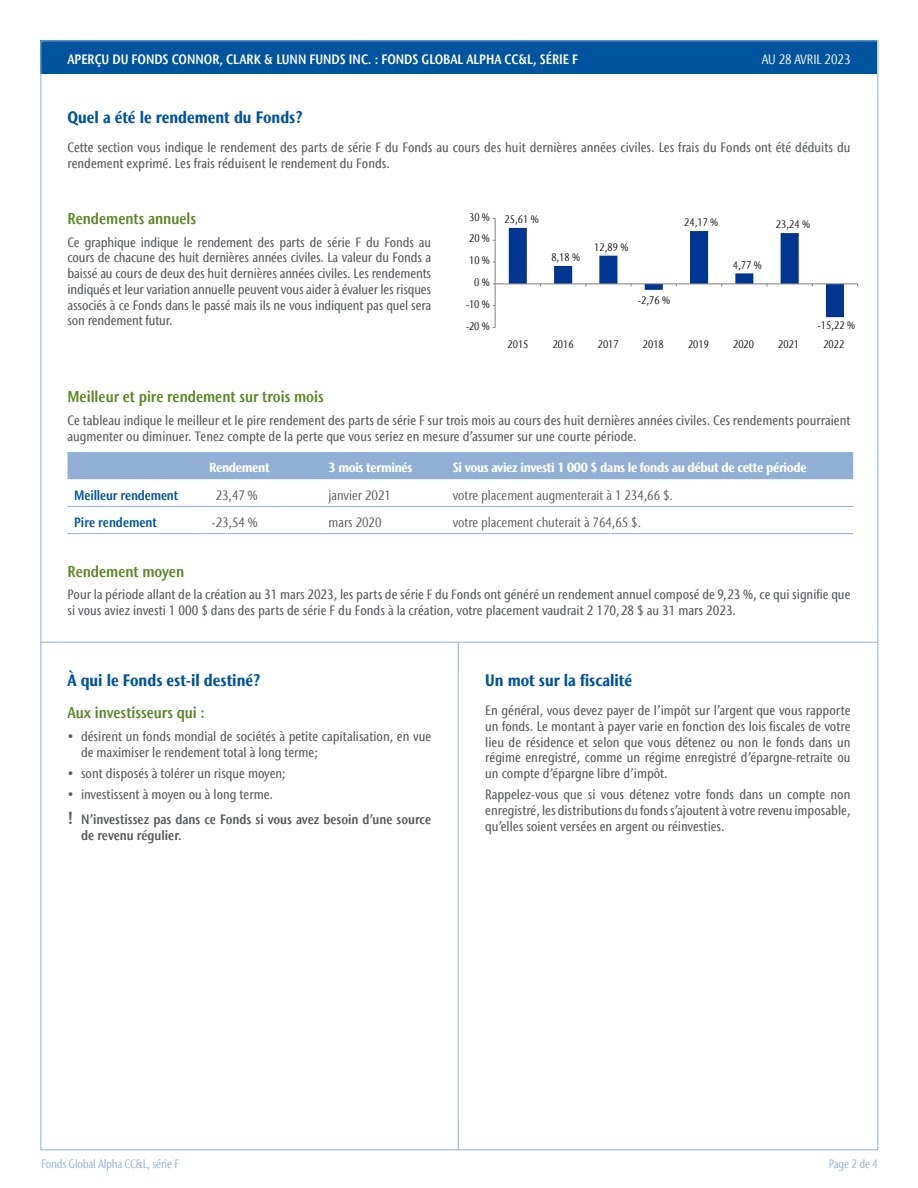
<style>
.page{position:relative;width:918px;height:1188px;background:#fff}
.page>*{position:absolute;margin:0;border:0;box-sizing:border-box;transform-origin:0 0}
.t1{font:700 condensed 16.5px "Stone Sans IIITC Com";color:#00549e}
.t2{font:600 condensed 15.75px "Stone Sans IIITC Com";color:#5c8727}
.t3{font:500 condensed 13.5px/15.8px "Stone Sans IIITC Com";color:#58595b}
.t4{font:600 condensed 13.5px/25.2px "Stone Sans IIITC Com";color:#58595b}
.t5{font:condensed 13.5px "Stone Sans IIITC Com";color:#58595b}
.t6{font:600 condensed 13.5px "Stone Sans IIITC Com";color:#fff}
.t7{font:600 condensed 13.5px "Stone Sans IIITC Com";letter-spacing:-.01em;color:#00549e}
.t8{font:condensed 13.5px "Stone Sans IIITC Com";color:#fff}
.t9{font:700 condensed 13.2px "Stone Sans IIITC Com";letter-spacing:-.025em;color:#fff}
.t10{font:condensed 12px "Stone Sans IIITC Com";letter-spacing:-.02em;color:#91b0d5}
.t11{font:condensed 10.95px "Stone Sans IIITC Com";letter-spacing:.005em;color:#1a1a1a}
.s1{font-weight:500}
.s2{font-weight:700;font-size:16.5px}
</style>
<div class="page">
<div style="left:40px;top:40px;width:838px;height:34px;background:#00549e"></div>
<hr style="left:40px;top:642px;width:418px;height:1px;background:#91b0d5">
<hr style="left:458px;top:642px;width:420px;height:1px;background:#91b0d5">
<hr style="left:458px;top:643px;width:1px;height:507px;background:#91b0d5">
<hr style="left:495px;top:218px;width:1px;height:110px;background:#808080">
<hr style="left:495px;top:284px;width:363px;height:1px;background:#808080">
<svg style="left:509px;top:228px;width:335px;height:89px"></svg>
<div style="left:68px;top:452px;width:785px;height:27px;background:#91b0d5"></div>
<hr style="left:68px;top:506px;width:134px;height:1px;background:#91b0d5">
<hr style="left:202px;top:506px;width:120px;height:1px;background:#91b0d5">
<hr style="left:322px;top:506px;width:124px;height:1px;background:#91b0d5">
<hr style="left:446px;top:506px;width:407px;height:1px;background:#91b0d5">
<hr style="left:68px;top:533px;width:134px;height:1px;background:#91b0d5">
<hr style="left:202px;top:533px;width:120px;height:1px;background:#91b0d5">
<hr style="left:322px;top:533px;width:124px;height:1px;background:#91b0d5">
<hr style="left:446px;top:533px;width:407px;height:1px;background:#91b0d5">
<p class="t6" style="left:68px;top:51px;width:512px">APERÇU DU FONDS CONNOR, CLARK &amp; LUNN FUNDS INC. : FONDS GLOBAL ALPHA CC&amp;L, SÉRIE F</p>
<p class="t8" style="left:762px;top:51px;width:90px">AU 28 AVRIL 2023</p>
<p class="t1" style="left:68px;top:106px;width:237px">Quel a été le rendement du Fonds?</p>
<p class="t3" style="left:68px;top:139px;width:785px">Cette section vous indique le rendement des parts de série F du Fonds au cours des huit dernières années civiles. Les frais du Fonds ont été déduits du rendement exprimé. Les frais réduisent le rendement du Fonds.</p>
<p class="t2" style="left:68px;top:209px;width:130px">Rendements annuels</p>
<p class="t3" style="left:68px;top:234px;width:365px;text-align:justify">Ce graphique indique le rendement des parts de série F du Fonds au cours de chacune des huit dernières années civiles. La valeur du Fonds a baissé au cours de deux des huit dernières années civiles. Les rendements indiqués et leur variation annuelle peuvent vous aider à évaluer les risques associés à ce Fonds dans le passé mais ils ne vous indiquent pas quel sera son rendement futur.</p>
<p class="t11" style="left:469px;top:210px;width:22px">30 %</p>
<p class="t11" style="left:469px;top:232px;width:22px">20 %</p>
<p class="t11" style="left:469px;top:254px;width:22px">10 %</p>
<p class="t11" style="left:474px;top:276px;width:17px">0 %</p>
<p class="t11" style="left:466px;top:297px;width:25px">-10 %</p>
<p class="t11" style="left:504px;top:212px;width:36px">25,61 %</p>
<p class="t11" style="left:551px;top:251px;width:30px">8,18 %</p>
<p class="t11" style="left:594px;top:240px;width:36px">12,89 %</p>
<p class="t11" style="left:684px;top:216px;width:36px">24,17 %</p>
<p class="t11" style="left:638px;top:293px;width:33px">-2,76 %</p>
<p class="t11" style="left:733px;top:258px;width:31px">4,77 %</p>
<p class="t11" style="left:776px;top:218px;width:36px">23,24 %</p>
<p class="t11" style="left:466px;top:319px;width:25px">-20 %</p>
<p class="t11" style="left:818px;top:319px;width:39px">-15,22 %</p>
<p class="t11" style="left:508px;top:337px;width:22px">2015</p>
<p class="t11" style="left:553px;top:337px;width:22px">2016</p>
<p class="t11" style="left:598px;top:337px;width:22px">2017</p>
<p class="t11" style="left:643px;top:337px;width:22px">2018</p>
<p class="t11" style="left:688px;top:337px;width:22px">2019</p>
<p class="t11" style="left:733px;top:337px;width:22px">2020</p>
<p class="t11" style="left:778px;top:337px;width:22px">2021</p>
<p class="t11" style="left:823px;top:337px;width:22px">2022</p>
<p class="t2" style="left:68px;top:387px;width:258px">Meilleur et pire rendement sur trois mois</p>
<p class="t3" style="left:68px;top:412px;width:785px">Ce tableau indique le meilleur et le pire rendement des parts de série F sur trois mois au cours des huit dernières années civiles. Ces rendements pourraient augmenter ou diminuer. Tenez compte de la perte que vous seriez en mesure d’assumer sur une courte période.</p>
<p class="t9" style="left:209px;top:459px;width:62px">Rendement</p>
<p class="t9" style="left:329px;top:459px;width:85px">3 mois terminés</p>
<p class="t9" style="left:453px;top:459px;width:356px">Si vous aviez investi 1 000 $ dans le fonds au début de cette période</p>
<p class="t7" style="left:74px;top:486px;width:105px">Meilleur rendement</p>
<p class="t5" style="left:216px;top:487px;width:44px">23,47 %</p>
<p class="t5" style="left:329px;top:487px;width:64px">janvier 2021</p>
<p class="t5" style="left:453px;top:487px;width:222px">votre placement augmenterait à 1 234,66 $.</p>
<p class="t7" style="left:74px;top:514px;width:84px">Pire rendement</p>
<p class="t5" style="left:212px;top:514px;width:47px">-23,54 %</p>
<p class="t5" style="left:329px;top:514px;width:55px">mars 2020</p>
<p class="t5" style="left:453px;top:514px;width:190px">votre placement chuterait à 764,65 $.</p>
<p class="t2" style="left:68px;top:562px;width:118px">Rendement moyen</p>
<p class="t3" style="left:68px;top:587px;width:785px">Pour la période allant de la création au 31 mars 2023, les parts de série F du Fonds ont généré un rendement annuel composé de 9,23 %, ce qui signifie que si vous aviez investi 1 000 $ dans des parts de série F du Fonds à la création, votre placement vaudrait 2 170,28 $ au 31 mars 2023.</p>
<p class="t1" style="left:68px;top:670px;width:194px">À qui le Fonds est-il destiné?</p>
<p class="t2" style="left:68px;top:703px;width:139px">Aux investisseurs qui :</p>
<p class="t3" style="left:81px;top:728px;width:352px;text-indent:-14px">• désirent un fonds mondial de sociétés à petite capitalisation, en vue de maximiser le rendement total à long terme;</p>
<p class="t3" style="left:68px;top:765px;width:220px">• sont disposés à tolérer un risque moyen;</p>
<p class="t4" style="left:68px;top:781px;width:365px"><span class="s1">• investissent à moyen ou à long terme.<br></span><span class="s2">!</span> N’investissez pas dans ce Fonds si vous avez besoin d’une source</p>
<p class="t4" style="left:81px;top:823px;width:102px">de revenu régulier.</p>
<p class="t1" style="left:485px;top:670px;width:148px">Un mot sur la fiscalité</p>
<p class="t3" style="left:485px;top:703px;width:367px;text-align:justify">En général, vous devez payer de l’impôt sur l’argent que vous rapporte un fonds. Le montant à payer varie en fonction des lois fiscales de votre lieu de résidence et selon que vous détenez ou non le fonds dans un régime enregistré, comme un régime enregistré d’épargne-retraite ou un compte d’épargne libre d’impôt.</p>
<p class="t3" style="left:485px;top:787px;width:367px;text-align:justify">Rappelez-vous que si vous détenez votre fonds dans un compte non enregistré, les distributions du fonds s’ajoutent à votre revenu imposable, qu’elles soient versées en argent ou réinvesties.</p>
<p class="t10" style="left:41px;top:1156px;width:140px">Fonds Global Alpha CC&amp;L, série F</p>
<p class="t10" style="left:829px;top:1156px;width:51px">Page 2 de 4</p>
</div>
